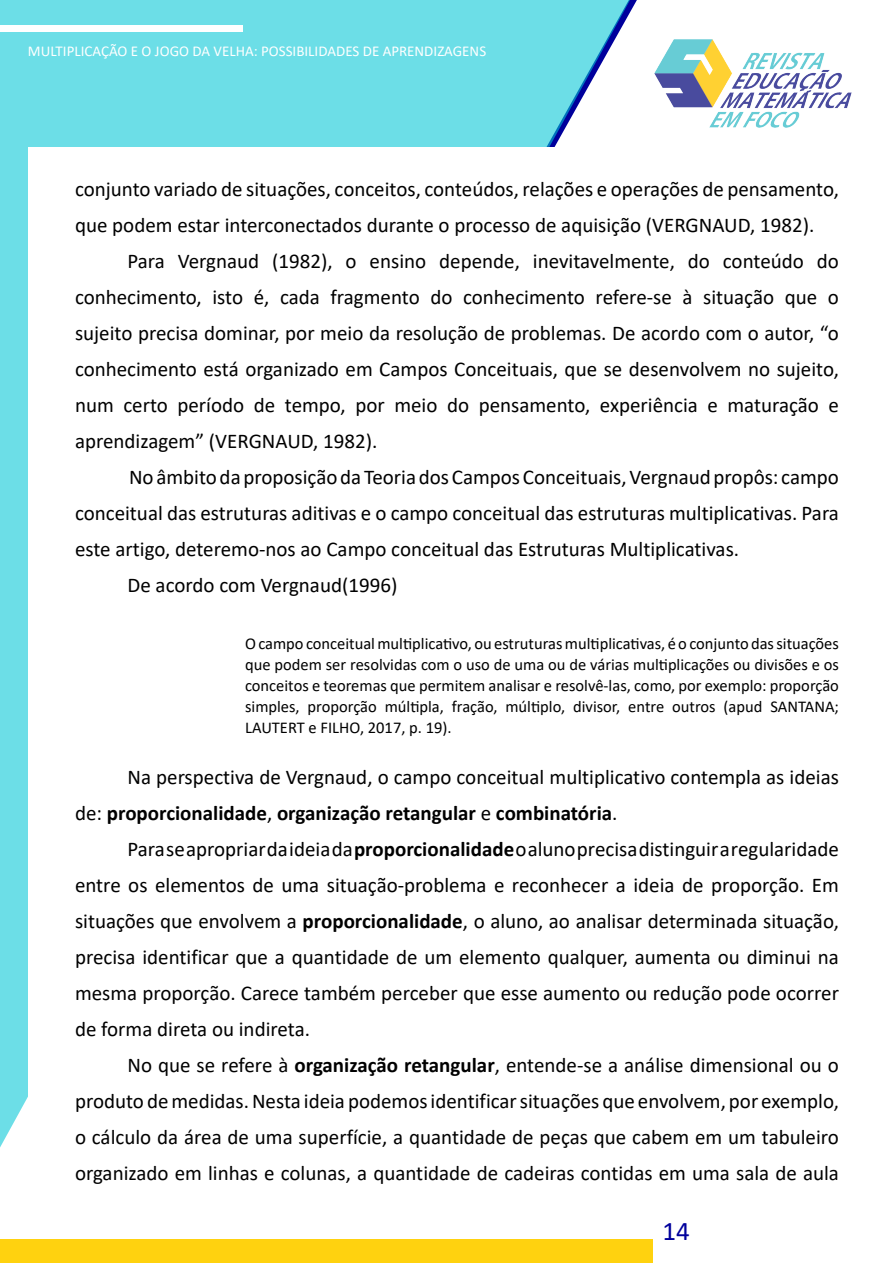
<style>
.page{position:relative;width:893px;height:1263px;background:#fff}
.page>*{position:absolute;margin:0;border:0;box-sizing:border-box;transform-origin:0 0}
.t1{font:27px "Calibri";color:#00009c}
.PARÁGRAFO_MATEMÁTICA{font:21px/36px "Calibri";color:#000;text-align:justify}
.CITAÇÃO_MATEMÁTICA{font:16.5px/21px "Calibri";color:#000;text-align:justify}
.t2{font:15px "Calibri";color:#fff}
.s1{font-weight:700}
</style>
<div class="page">
<img style="left:654px;top:39px;width:197px;height:88px">
<div style="left:0;top:0;width:630px;height:1147px;background:#6cdee7"></div>
<div style="left:0;top:25px;width:242px;height:6px;background:#fff"></div>
<div style="left:0;top:1239px;width:653px;height:24px;background:#ffd20f"></div>
<div style="left:28px;top:148px;width:835px;height:1074px;background:#fff"></div>
<p class="t2" style="left:28px;top:41px;width:460px">MULTIPLICAÇÃO E O JOGO DA VELHA: POSSIBILIDADES DE APRENDIZAGENS</p>
<p class="PARÁGRAFO_MATEMÁTICA" style="left:75px;top:170px;width:765px">conjunto variado de situações, conceitos, conteúdos, relações e operações de pensamento, que podem estar interconectados durante o processo de aquisição (VERGNAUD, 1982).</p>
<p class="PARÁGRAFO_MATEMÁTICA" style="left:75px;top:242px;width:765px;text-indent:52px">Para Vergnaud (1982), o ensino depende, inevitavelmente, do conteúdo do conhecimento, isto é, cada fragmento do conhecimento refere-se à situação que o sujeito precisa dominar, por meio da resolução de problemas. De acordo com o autor, “o conhecimento está organizado em Campos Conceituais, que se desenvolvem no sujeito, num certo período de tempo, por meio do pensamento, experiência e maturação e aprendizagem” (VERGNAUD, 1982).</p>
<p class="PARÁGRAFO_MATEMÁTICA" style="left:75px;top:458px;width:765px;text-indent:54px">No âmbito da proposição da Teoria dos Campos Conceituais, Vergnaud propôs: campo conceitual das estruturas aditivas e o campo conceitual das estruturas multiplicativas. Para este artigo, deteremo-nos ao Campo conceitual das Estruturas Multiplicativas.</p>
<p class="PARÁGRAFO_MATEMÁTICA" style="left:128px;top:566px;width:271px">De acordo com Vergnaud(1996)</p>
<p class="CITAÇÃO_MATEMÁTICA" style="left:245px;top:632px;width:595px">O campo conceitual multiplicativo, ou estruturas multiplicativas, é o conjunto das situações que podem ser resolvidas com o uso de uma ou de várias multiplicações ou divisões e os conceitos e teoremas que permitem analisar e resolvê-las, como, por exemplo: proporção simples, proporção múltipla, fração, múltiplo, divisor, entre outros (apud SANTANA; LAUTERT e FILHO, 2017, p. 19).</p>
<p class="PARÁGRAFO_MATEMÁTICA" style="left:75px;top:758px;width:765px;text-indent:52px">Na perspectiva de Vergnaud, o campo conceitual multiplicativo contempla as ideias de: <span class="s1">proporcionalidade</span>, <span class="s1">organização retangular</span> e <span class="s1">combinatória</span>.</p>
<p class="PARÁGRAFO_MATEMÁTICA" style="left:75px;top:830px;width:765px;text-indent:52px">Para se apropriar da ideia da <span class="s1">proporcionalidade</span> o aluno precisa distinguir a regularidade entre os elementos de uma situação-problema e reconhecer a ideia de proporção. Em situações que envolvem a <span class="s1">proporcionalidade</span>, o aluno, ao analisar determinada situação, precisa identificar que a quantidade de um elemento qualquer, aumenta ou diminui na mesma proporção. Carece também perceber que esse aumento ou redução pode ocorrer de forma direta ou indireta.</p>
<p class="PARÁGRAFO_MATEMÁTICA" style="left:75px;top:1046px;width:765px;text-indent:52px">No que se refere à <span class="s1">organização retangular</span>, entende-se a análise dimensional ou o produto de medidas. Nesta ideia podemos identificar situações que envolvem, por exemplo, o cálculo da área de uma superfície, a quantidade de peças que cabem em um tabuleiro organizado em linhas e colunas, a quantidade de cadeiras contidas em uma sala de aula</p>
<p class="t1" style="left:662px;top:1212px;width:29px">14</p>
</div>
